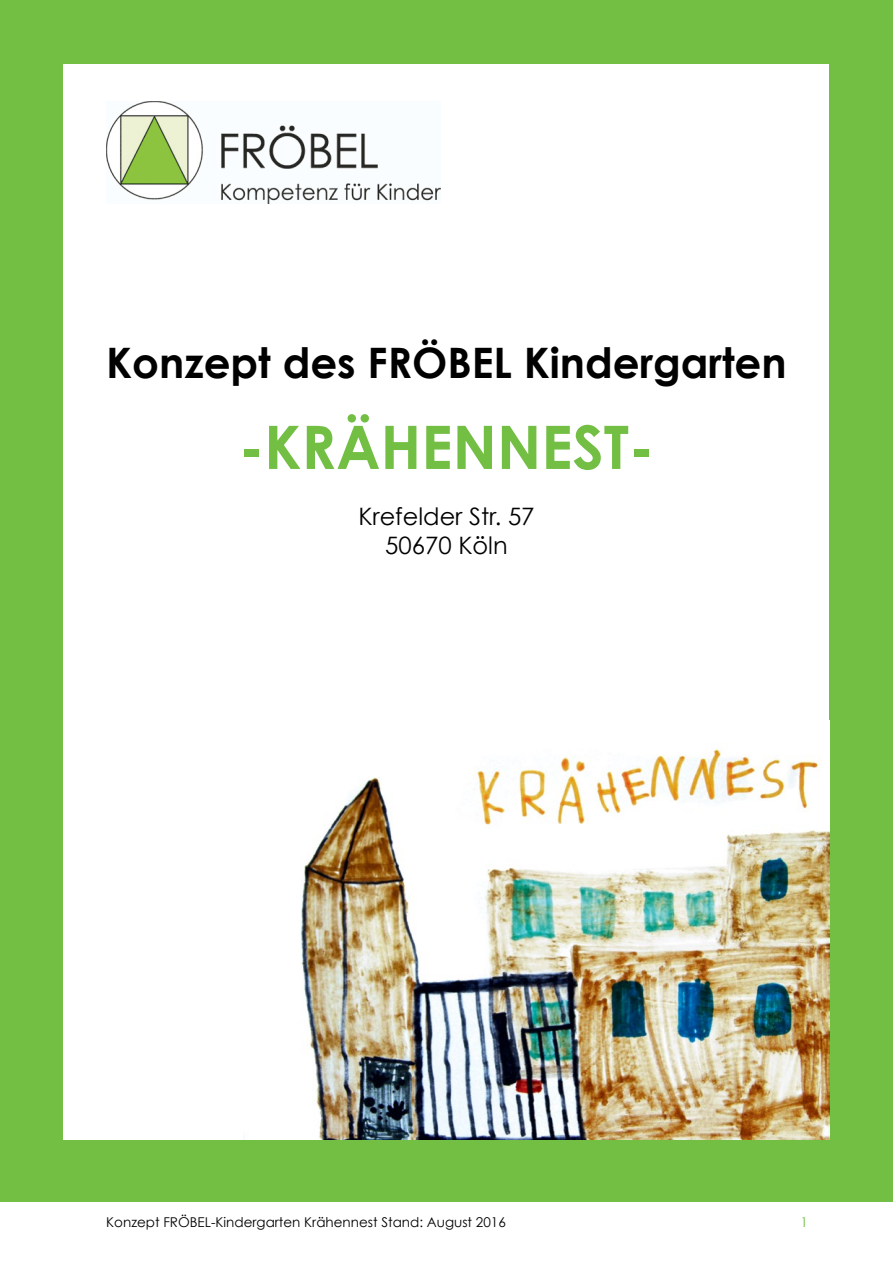
<style>
.page{position:relative;width:893px;height:1263px;background:#fff}
.page>*{position:absolute;margin:0;border:0;box-sizing:border-box;transform-origin:0 0}
.t1{font:700 60px "Century Gothic";color:#72bf44}
.t2{font:700 42px "Century Gothic";color:#000}
.t3{font:24px/28.8px "Century Gothic";color:#000;text-align:center}
.t4{font:13.5px "Century Gothic";color:#000}
.t5{font:13.5px "Century Gothic";color:#72bf44}
</style>
<div class="page">
<div style="left:0;top:0;width:893px;height:1201px;background:#72bf44"></div>
<div style="left:64px;top:64px;width:765px;height:1076px;background:#fff"></div>
<img style="left:300px;top:743px;width:529px;height:397px">
<img style="left:106px;top:101px;width:335px;height:102px">
<h2 class="t2" style="left:106px;top:336px;width:682px">Konzept des FRÖBEL Kindergarten</h2>
<h1 class="t1" style="left:239px;top:409px;width:417px">-KRÄHENNEST-</h1>
<h3 class="t3" style="left:358px;top:502px;width:178px">Krefelder Str. 57<br>50670 Köln</h3>
<p class="t4" style="left:106px;top:1214px;width:401px">Konzept FRÖBEL-Kindergarten Krähennest Stand: August 2016</p>
<p class="t5" style="left:800px;top:1214px;width:9px">1</p>
</div>
